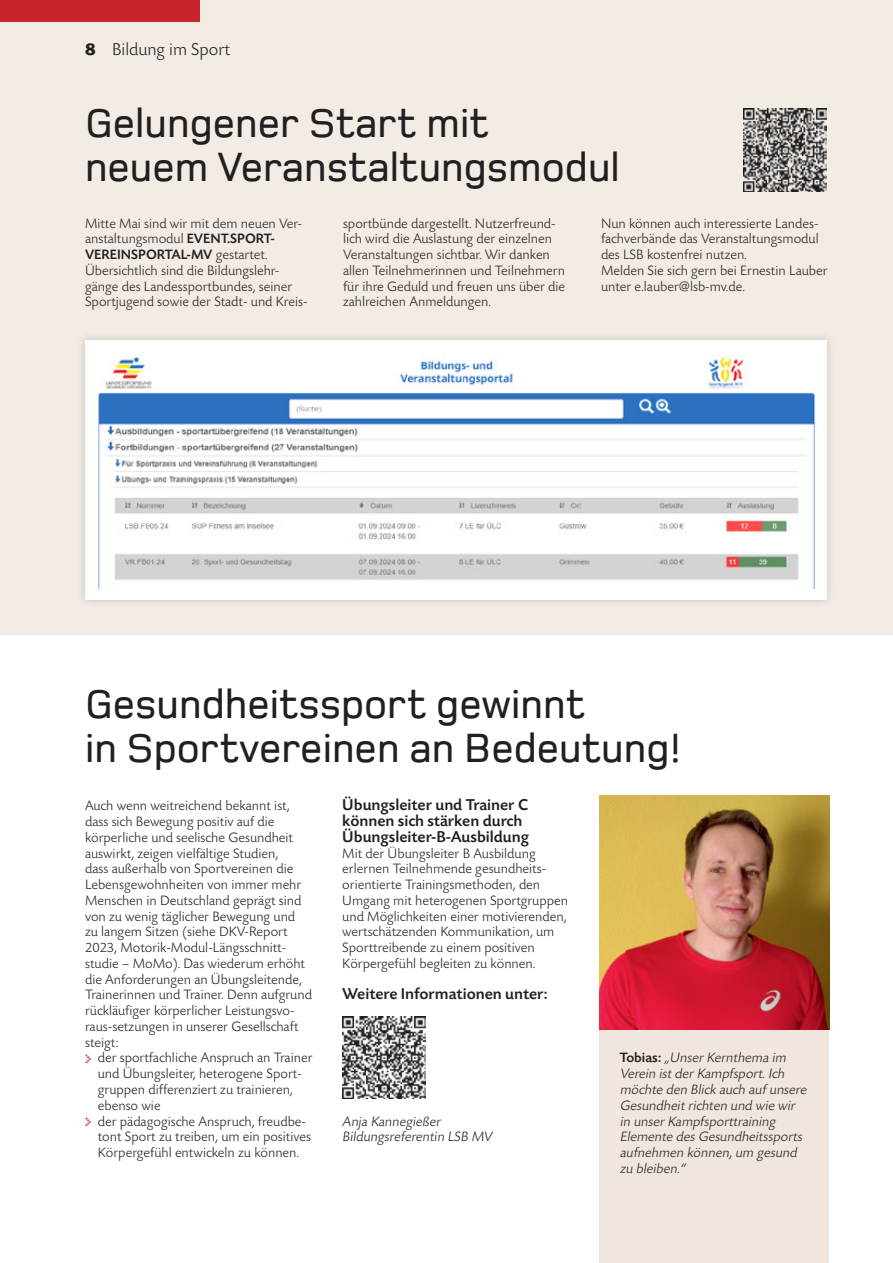
<style>
.page{position:relative;width:893px;height:1263px;background:#fff}
.page>*{position:absolute;margin:0;border:0;box-sizing:border-box;transform-origin:0 0}
.Grundtext_Magazin{font:500 42px/43.5px "Foundry Monoline";color:#231f20}
.Grundtext_Magazin-2{font:300 18px "Today SB";color:#231f20}
.Grundtext_Magazin-3{font:500 16.5px/15.8px "Today SB";color:#231f20}
.Grundtext_Magazin-4{font:300 14.25px/15.8px "Today SB";color:#231f20}
.t1{font:italic 300 14.25px/15.8px "Today SB";color:#231f20}
.schreiber{font:300 14.25px/15.8px "Today SB";color:#231f20}
.s1{font-weight:700}
.s2{font-weight:500}
.s3{font-family:"Simple Direction Arrows";font-weight:400;color:#ee1d23}
.s4{font-weight:500;font-style:normal}
</style>
<div class="page">
<img style="left:343px;top:1016px;width:82px;height:83px">
<div style="left:0;top:0;width:893px;height:634px;background:#f2ece5"></div>
<div style="left:0;top:0;width:200px;height:21px;background:#c8242b"></div>
<div style="left:76px;top:331px;width:759px;height:278px;background:#231f20;opacity:.2"></div>
<div style="left:85px;top:340px;width:741px;height:260px;background:#fff"></div>
<img style="left:96px;top:355px;width:720px;height:234px">
<div style="left:600px;top:989px;width:229px;height:274px;background:#efe7dd"></div>
<img style="left:600px;top:795px;width:229px;height:234px">
<img style="left:744px;top:109px;width:82px;height:82px">
<p class="Grundtext_Magazin-2" style="left:85px;top:40px;width:147px"><span class="s1">8</span> Bildung im Sport</p>
<p class="Grundtext_Magazin" style="left:85px;top:102px;width:536px">Gelungener Start mit neuem Veranstaltungsmodul</p>
<p class="Grundtext_Magazin-4" style="left:85px;top:216px;width:219px">Mitte Mai sind wir mit dem neuen Ver&shy;anstaltungsmodul <span class="s2">EVENT.SPORT-<br>VEREINSPORTAL-MV</span> gestartet.</p>
<p class="Grundtext_Magazin-4" style="left:85px;top:263px;width:224px">Übersichtlich sind die Bildungslehr&shy;gänge des Landessportbundes, seiner<br>Sportjugend sowie der Stadt- und Kreis-</p>
<p class="Grundtext_Magazin-4" style="left:343px;top:216px;width:224px">sportbünde dargestellt. Nutzerfreund&shy;lich wird die Auslastung der einzelnen Veranstaltungen sichtbar. Wir danken allen Teilnehmerinnen und Teilnehmern für ihre Geduld und freuen uns über die zahlreichen Anmeldungen.</p>
<p class="Grundtext_Magazin-4" style="left:601px;top:216px;width:219px;text-align:justify">Nun können auch interessierte Landes&shy;fachverbände das Veranstaltungsmodul des LSB kostenfrei nutzen.</p>
<p class="Grundtext_Magazin-4" style="left:601px;top:263px;width:228px">Melden Sie sich gern bei Ernestin Lauber unter e.lauber@lsb-mv.de.</p>
<p class="Grundtext_Magazin" style="left:85px;top:683px;width:598px">Gesundheitssport gewinnt<br>in Sportvereinen an Bedeutung!</p>
<p class="Grundtext_Magazin-4" style="left:85px;top:798px;width:228px">Auch wenn weitreichend bekannt ist, dass sich Bewegung positiv auf die körperliche und seelische Gesundheit auswirkt, zeigen vielfältige Studien,<br>dass außerhalb von Sportvereinen die Lebensgewohnheiten von immer mehr Menschen in Deutschland geprägt sind von zu wenig täglicher Bewegung und<br>zu langem Sitzen (siehe DKV-Report 2023, Motorik-Modul-Längsschnitt&shy;studie – MoMo). Das wiederum erhöht die Anforderungen an Übungsleitende, Trainerinnen und Trainer. Denn aufgrund rückläufiger körperlicher Leistungsvo&shy;raus-setzungen in unserer Gesellschaft steigt:</p>
<p class="Grundtext_Magazin-4" style="left:98px;top:1050px;width:216px;text-indent:-13px"><span class="s3">y</span> der sportfachliche Anspruch an Trainer und Übungsleiter, heterogene Sport&shy;gruppen differenziert zu trainieren, ebenso wie</p>
<p class="Grundtext_Magazin-4" style="left:98px;top:1113px;width:215px;text-indent:-13px"><span class="s3">y</span> der pädagogische Anspruch, freudbe&shy;tont Sport zu treiben, um ein positives<br>Körpergefühl entwickeln zu können.</p>
<p class="Grundtext_Magazin-3" style="left:342px;top:798px;width:188px">Übungsleiter und Trainer C können sich stärken durch<br>Übungsleiter-B-Ausbildung</p>
<p class="Grundtext_Magazin-4" style="left:342px;top:846px;width:227px">Mit der Übungsleiter B Ausbildung erlernen Teilnehmende gesundheits&shy;orientierte Trainingsmethoden, den Umgang mit heterogenen Sportgruppen und Möglichkeiten einer motivierenden, wertschätzenden Kommunikation, um Sporttreibende zu einem positiven Körpergefühl begleiten zu können.</p>
<p class="Grundtext_Magazin-3" style="left:342px;top:987px;width:207px">Weitere Informationen unter:</p>
<p class="schreiber" style="left:342px;top:1113px;width:154px">Anja Kannegießer<br>Bildungsreferentin LSB MV</p>
<p class="t1" style="left:620px;top:1050px;width:191px"><span class="s4">To b i as :</span> „UnserKernthema im<br>Verein istderKampfsport.Ich möchte den Blick auch auf unsere<br>Gesundheitrichten und wie wir in unserKampfsporttraining<br>Elemente desGesundheitssports aufnehmen können,um gesund zu bleiben.“</p>
</div>
